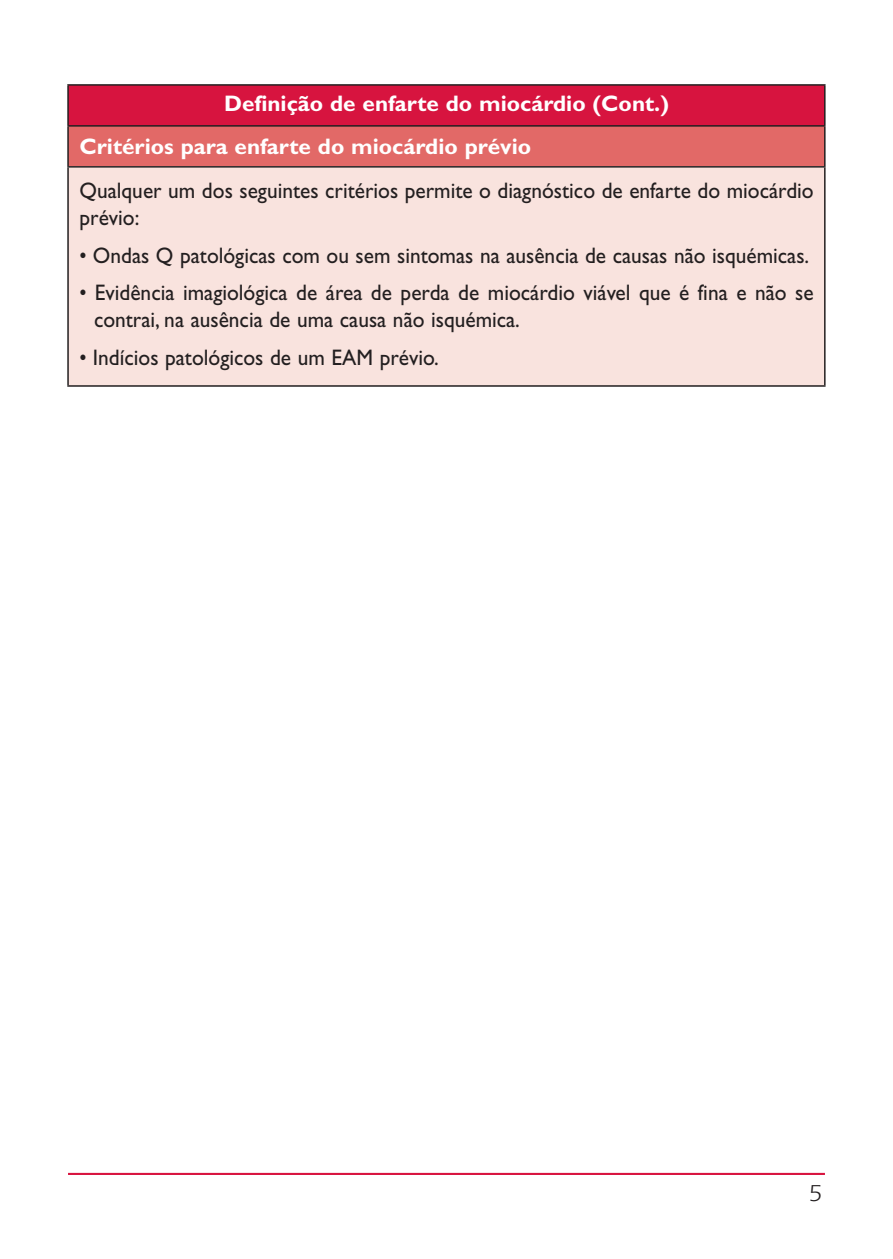
<style>
.page{position:relative;width:893px;height:1259px;background:#fff}
.page>*{position:absolute;margin:0;border:0;box-sizing:border-box;transform-origin:0 0}
.t1{font:24px "Eras IT Cby BT";color:#231f20}
.t2{font:22.5px/27px "Gill Sans";color:#231f20;scale:.9 1}
.t3{font:22.5px/27px "Gill Sans";color:#231f20;scale:.95 1}
.t4{font:700 22.5px/42.6px "Gill Sans";color:#fff}
</style>
<div class="page">
<div style="left:68px;top:85px;width:757px;height:41px;background:#d7143f"></div>
<div style="left:68px;top:126px;width:757px;height:41px;background:#e26967"></div>
<div style="left:68px;top:167px;width:757px;height:219px;background:#f9e3de"></div>
<hr style="left:67px;top:385px;width:759px;height:2px;background:#231f20">
<hr style="left:824px;top:168px;width:2px;height:217px;background:#231f20">
<hr style="left:67px;top:168px;width:2px;height:217px;background:#231f20">
<hr style="left:67px;top:166px;width:759px;height:2px;background:#231f20">
<hr style="left:824px;top:127px;width:2px;height:39px;background:#231f20">
<hr style="left:67px;top:127px;width:2px;height:39px;background:#231f20">
<hr style="left:67px;top:125px;width:759px;height:2px;background:#231f20">
<hr style="left:824px;top:86px;width:2px;height:39px;background:#231f20">
<hr style="left:67px;top:86px;width:2px;height:39px;background:#231f20">
<hr style="left:67px;top:84px;width:759px;height:2px;background:#231f20">
<hr style="left:68px;top:1172px;width:757px;height:3px;background:#d8143f">
<p class="t4" style="left:80px;top:85px;width:591px;text-indent:145px">Definição de enfarte do miocárdio (Cont.)<br>Critérios para enfarte do miocárdio prévio</p>
<p class="t3" style="left:80px;top:179px;width:774px">Qualquer um dos seguintes critérios permite o diagnóstico de enfarte do miocárdio prévio:</p>
<p class="t2" style="left:80px;top:244px;width:812px">• Ondas Q patológicas com ou sem sintomas na ausência de causas não isquémicas.</p>
<p class="t2" style="left:94px;top:282px;width:801px;text-indent:-14px">• Evidência imagiológica de área de perda de miocárdio viável que é fina e não se contrai, na ausência de uma causa não isquémica.</p>
<p class="t2" style="left:80px;top:347px;width:401px">• Indícios patológicos de um EAM prévio.</p>
<p class="t1" style="left:809px;top:1183px;width:14px">5</p>
</div>
